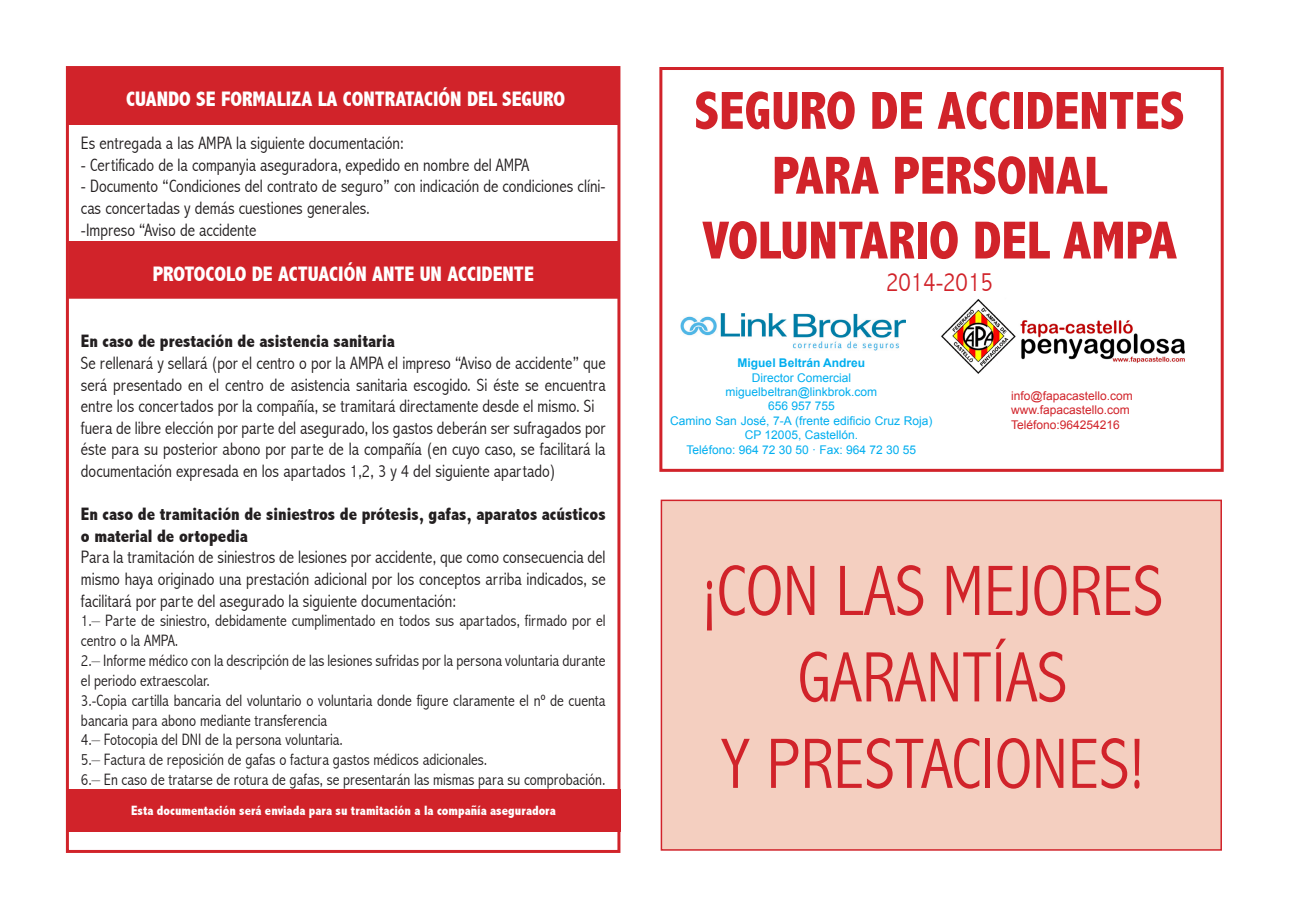
<style>
.page{position:relative;width:1289px;height:919px;background:#fff}
.page>*{position:absolute;margin:0;border:0;box-sizing:border-box;transform-origin:0 0}
.t1{font:300 condensed 72px "Abadi";color:#d1232a}
.t2{font:800 condensed 54px "Abadi";color:#d1232a}
.t3{font:300 condensed 27px "Abadi";color:#d1232a}
.t4{font:800 condensed 21px "Abadi";color:#fff}
.t5{font:300 condensed 18px/21.6px "Abadi";color:#231f20;text-align:justify}
.t6{font:800 condensed 18px/21.6px "Abadi";color:#231f20}
.t7{font:300 condensed 16.5px/19.8px "Abadi";color:#231f20}
.t8{font:800 condensed 13.5px "Abadi";color:#fff}
.t9{font:12px/14.4px "Arial";color:#00aeef;text-align:center}
.t10{font:12px "Arial";color:#d1232a}
.t11{font:700 12px "Arial";color:#00aeef}
</style>
<div class="page">
<div style="left:69px;top:242px;width:548px;height:56px;background:#d1232a"></div>
<div style="left:68px;top:241px;width:550px;height:58px;border:2px solid #d1232a"></div>
<div style="left:67px;top:67px;width:553px;height:57px;background:#d1232a"></div>
<div style="left:66px;top:66px;width:554px;height:786px;border:3px solid #d1232a"></div>
<div style="left:67px;top:789px;width:553px;height:42px;background:#d1232a"></div>
<div style="left:659px;top:67px;width:564px;height:405px;border:3px solid #d1232a"></div>
<img style="left:680px;top:313px;width:225px;height:37px">
<img style="left:941px;top:299px;width:244px;height:75px">
<div style="left:661px;top:500px;width:560px;height:349px;background:#f4cfc0"></div>
<div style="left:660px;top:499px;width:561px;height:351px;border:2px solid #d1232a"></div>
<p class="t4" style="left:126px;top:87px;width:440px">CUANDO SE FORMALIZA LA CONTRATACIÓN DEL SEGURO</p>
<p class="t5" style="left:81px;top:132px;width:324px">Es entregada a las AMPA la siguiente documentación:</p>
<p class="t5" style="left:81px;top:154px;width:450px">- Certificado de la companyia aseguradora, expedido en nombre del AMPA</p>
<p class="t5" style="left:81px;top:175px;width:526px">- Documento “Condiciones del contrato de seguro” con indicación de condiciones clíni&shy;cas concertadas y demás cuestiones generales.</p>
<p class="t5" style="left:81px;top:219px;width:177px">-Impreso “Aviso de accidente</p>
<p class="t4" style="left:153px;top:262px;width:382px">PROTOCOLO DE ACTUACIÓN ANTE UN ACCIDENTE</p>
<p class="t6" style="left:81px;top:330px;width:315px">En caso de prestación de asistencia sanitaria</p>
<p class="t5" style="left:81px;top:352px;width:526px">Se rellenará y sellará (por el centro o por la AMPA el impreso “Aviso de accidente” que será presentado en el centro de asistencia sanitaria escogido. Si éste se encuentra entre los concertados por la compañía, se tramitará directamente desde el mismo. Si</p>
<p class="t5" style="left:81px;top:417px;width:526px">fuera de libre elección por parte del asegurado, los gastos deberán ser sufragados por éste para su posterior abono por parte de la compañía (en cuyo caso, se facilitará la documentación expresada en los apartados 1,2, 3 y 4 del siguiente apartado)</p>
<p class="t6" style="left:81px;top:503px;width:526px">En caso de tramitación de siniestros de prótesis, gafas, aparatos acústicos o material de ortopedia</p>
<p class="t5" style="left:81px;top:546px;width:526px">Para la tramitación de siniestros de lesiones por accidente, que como consecuencia del mismo haya originado una prestación adicional por los conceptos arriba indicados, se facilitará por parte del asegurado la siguiente documentación:</p>
<p class="t7" style="left:81px;top:611px;width:526px">1.– Parte de siniestro, debidamente cumplimentado en todos sus apartados, firmado por el centro o la AMPA.</p>
<p class="t7" style="left:81px;top:650px;width:526px">2.– Informe médico con la descripción de las lesiones sufridas por la persona voluntaria durante el periodo extraescolar.</p>
<p class="t7" style="left:81px;top:690px;width:526px">3.-Copia cartilla bancaria del voluntario o voluntaria donde figure claramente el nº de cuenta bancaria para abono mediante transferencia</p>
<p class="t7" style="left:81px;top:729px;width:263px">4.– Fotocopia del DNI de la persona voluntaria.</p>
<p class="t7" style="left:81px;top:749px;width:407px">5.– Factura de reposición de gafas o factura gastos médicos adicionales.</p>
<p class="t7" style="left:81px;top:769px;width:526px">6.– En caso de tratarse de rotura de gafas, se presentarán las mismas para su comprobación.</p>
<p class="t8" style="left:131px;top:802px;width:426px">Esta documentación será enviada para su tramitación a la compañía aseguradora</p>
<p class="t2" style="left:694px;top:79px;width:491px">SEGURO DE ACCIDENTES</p>
<p class="t2" style="left:772px;top:144px;width:336px">PARA PERSONAL</p>
<p class="t2" style="left:702px;top:209px;width:476px">VOLUNTARIO DEL AMPA</p>
<p class="t3" style="left:886px;top:266px;width:108px">2014-2015</p>
<p class="t11" style="left:737px;top:355px;width:129px">Miguel Beltrán Andreu</p>
<p class="t9" style="left:751px;top:370px;width:101px">Director Comercial</p>
<p class="t9" style="left:725px;top:384px;width:153px">miguelbeltran@linkbrok.com</p>
<p class="t9" style="left:768px;top:399px;width:68px">656 957 755</p>
<p class="t9" style="left:670px;top:413px;width:264px">Camino San José, 7-A (frente edificio Cruz Roja)<br>CP 12005, Castellón.</p>
<p class="t9" style="left:686px;top:442px;width:231px">Teléfono: 964 72 30 50 · Fax: 964 72 30 55</p>
<p class="t10" style="left:1011px;top:387px;width:123px">info@fapacastello.com</p>
<p class="t10" style="left:1011px;top:402px;width:120px">www.fapacastello.com</p>
<p class="t10" style="left:1011px;top:416px;width:110px">Teléfono:964254216</p>
<p class="t1" style="left:702px;top:549px;width:463px">¡CON LAS MEJORES</p>
<p class="t1" style="left:798px;top:635px;width:271px">GARANTÍAS</p>
<p class="t1" style="left:720px;top:722px;width:425px">Y PRESTACIONES!</p>
</div>
